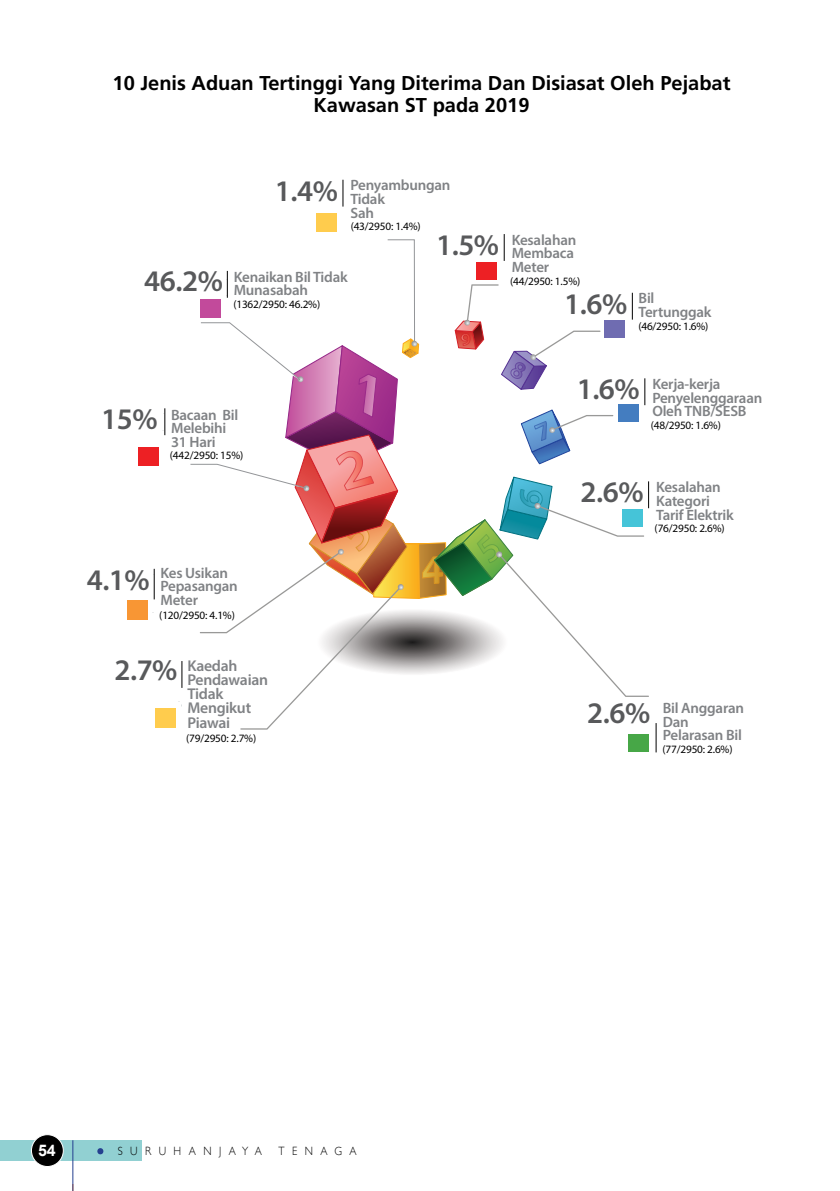
<style>
.page{position:relative;width:840px;height:1191px;background:#fff}
.page>*{position:absolute;margin:0;border:0;box-sizing:border-box;transform-origin:0 0}
.t1{font:54px "Minion Pro";color:#25408f}
.t2{font:600 30px "Myriad Pro";color:#58595b}
.t3{font:700 20px/22px "Frutiger LT Std";color:#000;text-align:center}
.t4{font:700 16px "Arial";color:#fff}
.t5{font:600 15.6px/14.2px "Myriad Pro";letter-spacing:-.015em;color:#808285}
.t6{font:600 15px/13.8px "Myriad Pro";letter-spacing:-.015em;color:#808285}
.t7{font:300 12px "Gill Sans";letter-spacing:.7em;color:#000;scale:.89 1}
.t8{font:11.2px "Myriad Pro";letter-spacing:-.015em;color:#000}
.s1{font-size:30px;color:#58595b}
</style>
<div class="page">
<div style="left:138px;top:447px;width:21px;height:18px;background:#ed2024"></div>
<div style="left:127px;top:600px;width:21px;height:19px;background:#f89634"></div>
<div style="left:155px;top:708px;width:21px;height:19px;background:#ffcc4d"></div>
<div style="left:628px;top:734px;width:21px;height:18px;background:#47a747"></div>
<div style="left:316px;top:213px;width:21px;height:19px;background:#ffcc4d"></div>
<svg style="left:164px;top:408px;width:1px;height:27px"></svg>
<svg style="left:181px;top:661px;width:1px;height:27px"></svg>
<hr style="left:154px;top:569px;width:1px;height:30px;background:#000">
<svg style="left:342px;top:180px;width:1px;height:27px"></svg>
<svg style="left:655px;top:723px;width:1px;height:29px"></svg>
<svg style="left:190px;top:234px;width:459px;height:495px"></svg>
<div style="left:0;top:1140px;width:142px;height:20px;background:#91d0d2"></div>
<div style="left:31px;top:1134px;width:32px;height:32px;background:#000;border-radius:50%"></div>
<div style="left:31px;top:1134px;width:32px;height:32px;border:1px solid #fff;border-radius:50%"></div>
<hr style="left:72px;top:1140px;width:1px;height:51px;background:#25408f">
<h3 class="t3" style="left:112px;top:72px;width:619px">10 Jenis Aduan Tertinggi Yang Diterima Dan Disiasat Oleh Pejabat<br>Kawasan ST pada 2019</h3>
<h2 class="t2" style="left:275px;top:172px;width:65px">1.4%</h2>
<p class="t6" style="left:350px;top:178px;width:101px">Penyambungan<br>Tidak<br>Sah</p>
<p class="t8" style="left:350px;top:219px;width:71px">(43/2950: 1.4%)</p>
<h2 class="t2" style="left:436px;top:226px;width:65px">1.5%</h2>
<p class="t6" style="left:234px;top:269px;width:115px;text-indent:-89px"><span class="s1">46.2%</span> Kenaikan Bil Tidak<br>Munasabah</p>
<p class="t8" style="left:233px;top:297px;width:88px">(1362/2950: 46.2%)</p>
<p class="t6" style="left:511px;top:232px;width:66px">Kesalahan<br>Membaca<br>Meter</p>
<p class="t8" style="left:510px;top:274px;width:71px">(44/2950: 1.5%)</p>
<p class="t6" style="left:564px;top:291px;width:149px;text-indent:74px">Bil<br><sup>1.6%</sup> Tertunggak</p>
<p class="t8" style="left:638px;top:319px;width:71px">(46/2950: 1.6%)</p>
<p class="t6" style="left:171px;top:407px;width:69px;text-indent:-70px"><span class="s1">15%</span> Bacaan Bil<br>Melebihi<br>31 Hari</p>
<p class="t8" style="left:170px;top:448px;width:75px">(442/2950: 15%)</p>
<p class="t6" style="left:160px;top:565px;width:79px;text-indent:-74px"><span class="s1">4.1%</span> Kes Usikan<br>Pepasangan<br>Meter</p>
<p class="t8" style="left:159px;top:608px;width:77px">(120/2950: 4.1%)</p>
<p class="t5" style="left:187px;top:658px;width:82px;text-indent:-73px"><span class="s1">2.7%</span> Kaedah<br>Pendawaian<br>Tidak<br>Mengikut<br>Piawai</p>
<p class="t8" style="left:186px;top:731px;width:71px">(79/2950: 2.7%)</p>
<h2 class="t2" style="left:576px;top:370px;width:65px">1.6%</h2>
<p class="t6" style="left:652px;top:377px;width:111px">Kerja-kerja<br>Penyelenggaraan<br>Oleh TNB/SESB</p>
<p class="t8" style="left:650px;top:418px;width:71px">(48/2950: 1.6%)</p>
<h2 class="t2" style="left:580px;top:473px;width:65px">2.6%</h2>
<p class="t6" style="left:655px;top:480px;width:79px">Kesalahan<br>Kategori<br>Tarif Elektrik</p>
<p class="t8" style="left:654px;top:521px;width:71px">(76/2950: 2.6%)</p>
<h2 class="t2" style="left:586px;top:694px;width:65px">2.6%</h2>
<p class="t6" style="left:662px;top:700px;width:83px">Bil Anggaran<br>Dan<br>Pelarasan Bil</p>
<p class="t8" style="left:662px;top:742px;width:71px">(77/2950: 2.6%)</p>
<p class="t4" style="left:47px;top:1139px;width:10px">6</p>
<p class="t4" style="left:38px;top:1139px;width:19px">54</p>
<h1 class="t1" style="left:94px;top:1100px;width:14px">.</h1>
<p class="t7" style="left:118px;top:1141px;width:163px">SURUHANJAYA</p>
<p class="t7" style="left:278px;top:1141px;width:89px">TENAGA</p>
</div>
